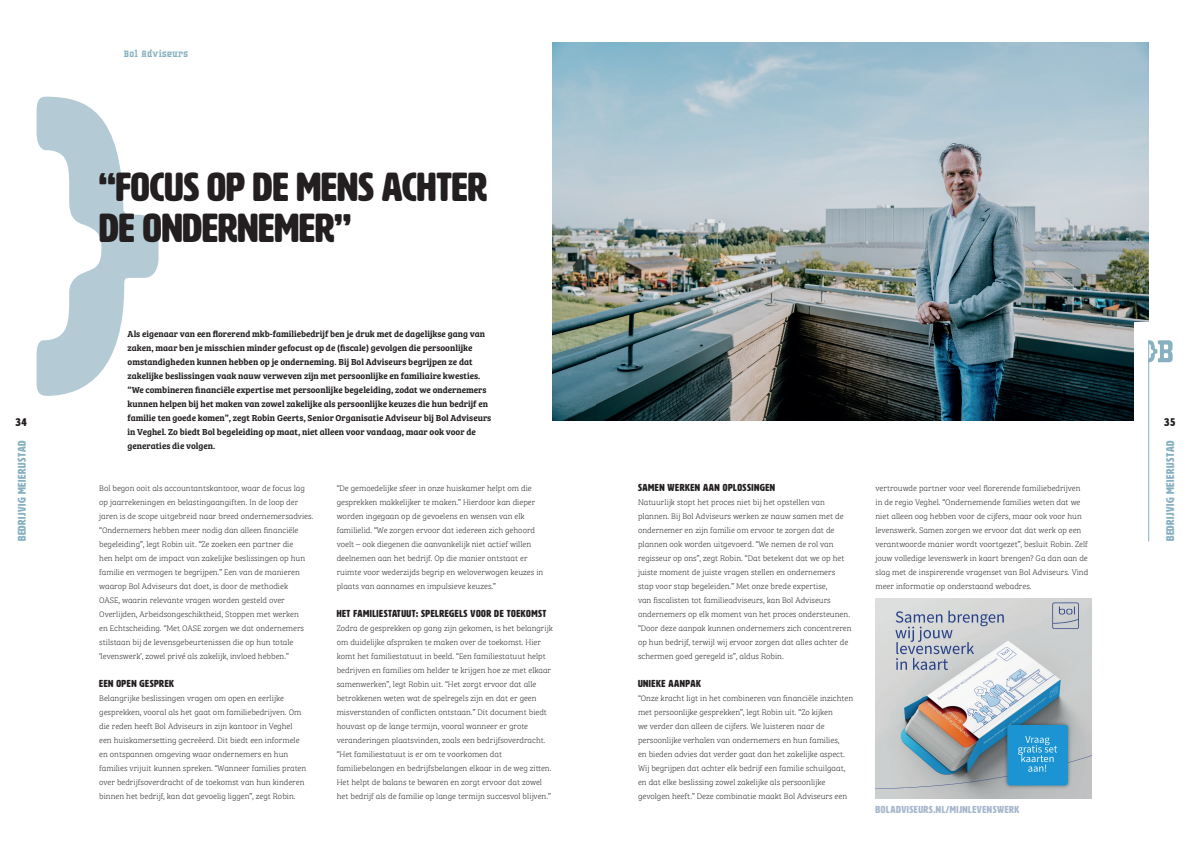
<style>
.page{position:relative;width:1191px;height:842px;background:#fff}
.page>*{position:absolute;margin:0;border:0;box-sizing:border-box;transform-origin:0 0}
.t1{font:40px/41px "HWT Artz";color:#231f20}
.t2{font:11px "HWT Artz";letter-spacing:.05em;color:#87b1c1}
.t3{font:11px "HWT Artz";color:#231f20}
.t4{font:10px "HWT Artz";letter-spacing:.05em;color:#231f20}
.t5{font:10px "HWT Artz";letter-spacing:.05em;color:#a7b8cd}
.t6{font:10px "Kegger";letter-spacing:.02em;color:#87b1c1}
.t7{font:9px/14px "Bree Serif Sb";color:#231f20}
.t8{font:8.2px/14px "Bree Serif Th";color:#231f20}
</style>
<div class="page">
<img style="left:595px;top:43px;width:553px;height:378px">
<div style="left:1134px;top:323px;width:17px;height:238px;background:#fff"></div>
<svg style="left:1149px;top:340px;width:23px;height:22px"></svg>
<hr style="left:1148px;top:340px;width:1px;height:201px;background:#87b1c1">
<img style="left:875px;top:598px;width:216px;height:201px">
<svg style="left:37px;top:97px;width:121px;height:299px"></svg>
<img style="left:553px;top:43px;width:42px;height:378px">
<p class="t3" style="left:16px;top:416px;width:13px">34</p>
<p class="t2" style="left:16px;top:541px;width:102px;rotate:-90deg">BEDRIJVIG MEIERIJSTAD</p>
<p class="t6" style="left:124px;top:47px;width:66px">Bol Adviseurs</p>
<p class="t1" style="left:99px;top:166px;width:389px">“FOCUS OP DE MENS ACHTER<br>DE ONDERNEMER”</p>
<p class="t7" style="left:128px;top:326px;width:365px">Als eigenaar van een florerend mkb-familiebedrijf ben je druk met de dagelijkse gang van zaken, maar ben je misschien minder gefocust op de (fiscale) gevolgen die persoonlijke omstandigheden kunnen hebben op je onderneming. Bij Bol Adviseurs begrijpen ze dat zakelijke beslissingen vaak nauw verweven zijn met persoonlijke en familiaire kwesties. “We combineren financiële expertise met persoonlijke begeleiding, zodat we ondernemers kunnen helpen bij het maken van zowel zakelijke als persoonlijke keuzes die hun bedrijf en familie ten goede komen”, zegt Robin Geerts, Senior Organisatie Adviseur bij Bol Adviseurs in Veghel. Zo biedt Bol begeleiding op maat, niet alleen voor vandaag, maar ook voor de generaties die volgen.</p>
<p class="t8" style="left:99px;top:480px;width:216px">Bol begon ooit als accountantskantoor, waar de focus lag op jaarrekeningen en belastingaangiften. In de loop der jaren is de scope uitgebreid naar breed ondernemersadvies. “Ondernemers hebben meer nodig dan alleen financiële begeleiding”, legt Robin uit. “Ze zoeken een partner die<br>hen helpt om de impact van zakelijke beslissingen op hun familie en vermogen te begrijpen.” Een van de manieren waarop Bol Adviseurs dat doet, is door de methodiek<br>OASE, waarin relevante vragen worden gesteld over Overlijden, Arbeidsongeschiktheid, Stoppen met werken<br>en Echtscheiding. “Met OASE zorgen we dat ondernemers stilstaan bij de levensgebeurtenissen die op hun totale ‘levenswerk’, zowel privé als zakelijk, invloed hebben.”</p>
<p class="t4" style="left:99px;top:678px;width:76px">EEN OPEN GESPREK</p>
<p class="t8" style="left:99px;top:690px;width:209px">Belangrijke beslissingen vragen om open en eerlijke gesprekken, vooral als het gaat om familiebedrijven. Om die reden heeft Bol Adviseurs in zijn kantoor in Veghel een huiskamersetting gecreëerd. Dit biedt een informele en ontspannen omgeving waar ondernemers en hun families vrijuit kunnen spreken. “Wanneer families praten over bedrijfsoverdracht of de toekomst van hun kinderen binnen het bedrijf, kan dat gevoelig liggen”, zegt Robin.</p>
<p class="t8" style="left:337px;top:480px;width:208px">“De gemoedelijke sfeer in onze huiskamer helpt om die gesprekken makkelijker te maken.” Hierdoor kan dieper worden ingegaan op de gevoelens en wensen van elk familielid. “We zorgen ervoor dat iedereen zich gehoord voelt – ook diegenen die aanvankelijk niet actief willen deelnemen aan het bedrijf. Op die manier ontstaat er ruimte voor wederzijds begrip en weloverwogen keuzes in plaats van aannames en impulsieve keuzes.”</p>
<p class="t4" style="left:337px;top:608px;width:211px">HET FAMILIESTATUUT: SPELREGELS VOOR DE TOEKOMST</p>
<p class="t8" style="left:337px;top:620px;width:218px">Zodra de gesprekken op gang zijn gekomen, is het belangrijk om duidelijke afspraken te maken over de toekomst. Hier komt het familiestatuut in beeld. “Een familiestatuut helpt bedrijven en families om helder te krijgen hoe ze met elkaar samenwerken”, legt Robin uit. “Het zorgt ervoor dat alle betrokkenen weten wat de spelregels zijn en dat er geen misverstanden of conflicten ontstaan.” Dit document biedt houvast op de lange termijn, vooral wanneer er grote veranderingen plaatsvinden, zoals een bedrijfsoverdracht. “Het familiestatuut is er om te voorkomen dat familiebelangen en bedrijfsbelangen elkaar in de weg zitten.<br>Het helpt de balans te bewaren en zorgt ervoor dat zowel het bedrijf als de familie op lange termijn succesvol blijven.”</p>
<p class="t4" style="left:638px;top:482px;width:139px">SAMEN WERKEN AAN OPLOSSINGEN</p>
<p class="t8" style="left:638px;top:494px;width:215px">Natuurlijk stopt het proces niet bij het opstellen van plannen. Bij Bol Adviseurs werken ze nauw samen met de ondernemer en zijn familie om ervoor te zorgen dat de plannen ook worden uitgevoerd. “We nemen de rol van regisseur op ons”, zegt Robin. “Dat betekent dat we op het juiste moment de juiste vragen stellen en ondernemers stap voor stap begeleiden.” Met onze brede expertise,<br>van fiscalisten tot familieadviseurs, kan Bol Adviseurs ondernemers op elk moment van het proces ondersteunen. “Door deze aanpak kunnen ondernemers zich concentreren op hun bedrijf, terwijl wij ervoor zorgen dat alles achter de schermen goed geregeld is”, aldus Robin.</p>
<p class="t4" style="left:638px;top:678px;width:64px">UNIEKE AANPAK</p>
<p class="t8" style="left:638px;top:690px;width:217px">“Onze kracht ligt in het combineren van financiële inzichten met persoonlijke gesprekken”, legt Robin uit. “Zo kijken<br>we verder dan alleen de cijfers. We luisteren naar de persoonlijke verhalen van ondernemers en hun families,<br>en bieden advies dat verder gaat dan het zakelijke aspect.<br>Wij begrijpen dat achter elk bedrijf een familie schuilgaat, en dat elke beslissing zowel zakelijke als persoonlijke gevolgen heeft.” Deze combinatie maakt Bol Adviseurs een</p>
<p class="t8" style="left:875px;top:480px;width:214px">vertrouwde partner voor veel florerende familiebedrijven in de regio Veghel. “Ondernemende families weten dat we niet alleen oog hebben voor de cijfers, maar ook voor hun levenswerk. Samen zorgen we ervoor dat dat werk op een verantwoorde manier wordt voortgezet”, besluit Robin. Zelf jouw volledige levenswerk in kaart brengen? Ga dan aan de slag met de inspirerende vragenset van Bol Adviseurs. Vind meer informatie op onderstaand webadres.</p>
<p class="t5" style="left:875px;top:804px;width:145px">BOLADVISEURS.NL/MIJNLEVENSWERK</p>
<p class="t3" style="left:1164px;top:416px;width:12px">35</p>
<p class="t2" style="left:1164px;top:541px;width:102px;rotate:-90deg">BEDRIJVIG MEIERIJSTAD</p>
</div>
